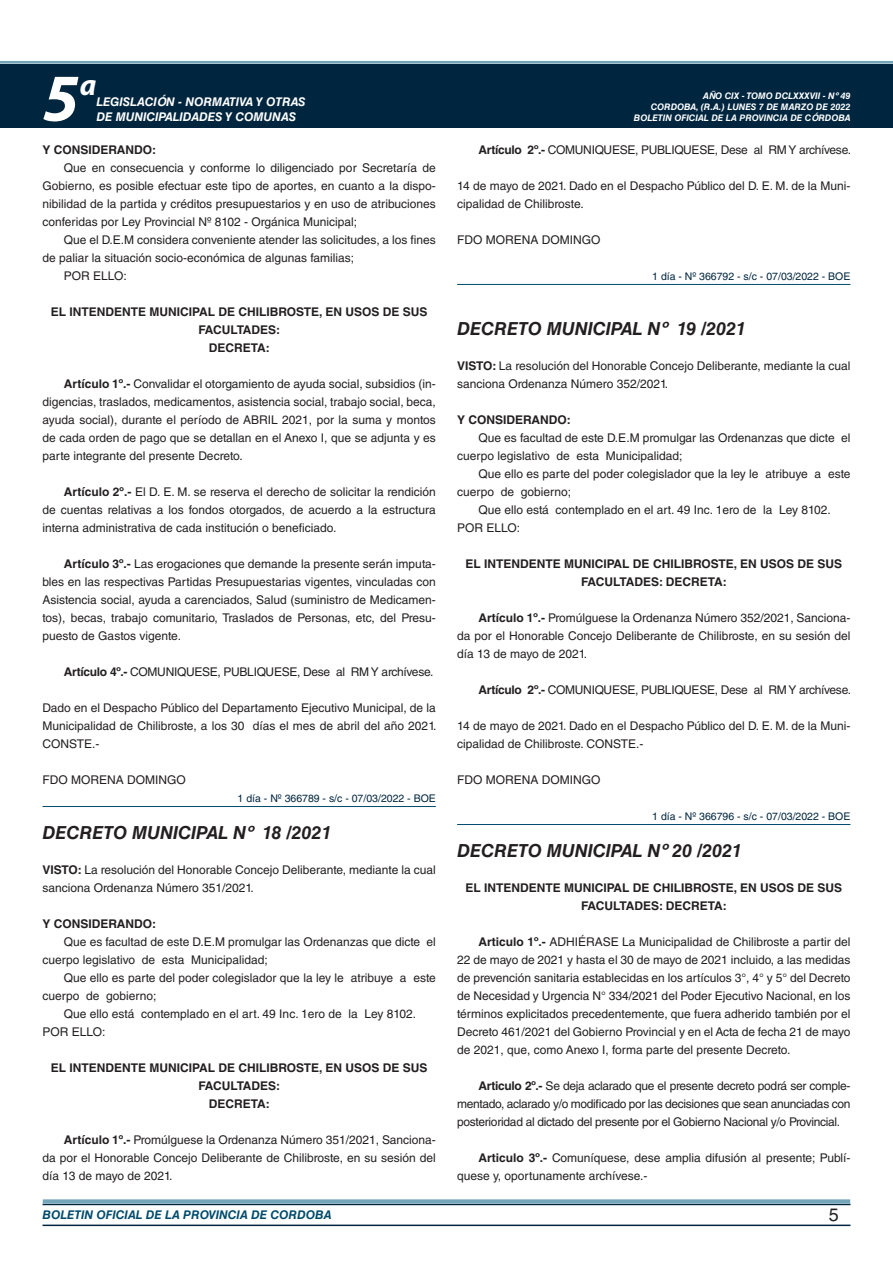
<style>
.page{position:relative;width:893px;height:1263px;background:#fff}
.page>*{position:absolute;margin:0;border:0;box-sizing:border-box;transform-origin:0 0}
.t1{font:italic 700 67.5px "Myriad Pro";color:#fff}
.t2{font:italic 700 30px "Myriad Pro";color:#fff}
.NOMBRE_DE_MINISTERIO{font:italic 700 18px "Helvetica LT Std";color:#231f20}
.t3{font:18px "Helvetica LT Std";color:#231f20}
.TEXTO_BASE{font:12px/18px "Helvetica LT Std";color:#231f20}
.RESUELVE{font:700 12px/18px "Helvetica LT Std";color:#231f20;text-align:center}
.TEXTO_BASE-2{font:12px "Helvetica LT Std";letter-spacing:-.025em;color:#231f20}
.t4{font:italic 700 12px "Helvetica LT Std";color:#fff}
.TEXTO_BASE-3{font:700 12px "Helvetica LT Std";color:#231f20}
.t5{font:italic 700 12px "Helvetica LT Std";color:#004b6c}
.FECHA_DE_VENCIMIENTO{font:10.5px "Helvetica LT Std";color:#00263f}
.t6{font:italic 700 9px/10.8px "Helvetica LT Std";color:#fff;text-align:right}
.s1{font-weight:700}
</style>
<div class="page">
<div style="left:0;top:61px;width:893px;height:6px;background:#fff;opacity:.75"></div>
<div style="left:0;top:64px;width:893px;height:64px;background:#00263f"></div>
<hr style="left:43px;top:1224px;width:807px;height:2px;background:#00263f">
<div style="left:42px;top:1198px;width:809px;height:8px;background:#fff;opacity:.75"></div>
<hr style="left:43px;top:806px;width:393px;height:1px;background:#004b6c">
<hr style="left:457px;top:284px;width:393px;height:1px;background:#004b6c">
<hr style="left:457px;top:824px;width:393px;height:1px;background:#004b6c">
<h1 class="t1" style="left:43px;top:54px;width:38px">5</h1>
<h2 class="t2" style="left:80px;top:66px;width:18px">a</h2>
<p class="t4" style="left:96px;top:95px;width:211px">LEGISLACIÓN - NORMATIVA Y OTRAS</p>
<p class="t4" style="left:96px;top:109px;width:201px">DE MUNICIPALIDADES Y COMUNAS</p>
<p class="TEXTO_BASE-3" style="left:43px;top:142px;width:115px">Y CONSIDERANDO:</p>
<p class="TEXTO_BASE" style="left:43px;top:159px;width:395px;text-align:justify;text-indent:21px">Que en consecuencia y conforme lo diligenciado por Secretaría de Gobierno, es posible efectuar este tipo de aportes, en cuanto a la dispo&shy;nibilidad de la partida y créditos presupuestarios y en uso de atribuciones conferidas por Ley Provincial Nº 8102 - Orgánica Municipal;</p>
<p class="TEXTO_BASE" style="left:43px;top:231px;width:395px;text-indent:21px">Que el D.E.M considera conveniente atender las solicitudes, a los fines de paliar la situación socio-económica de algunas familias;</p>
<p class="TEXTO_BASE" style="left:64px;top:267px;width:64px">POR ELLO:</p>
<p class="RESUELVE" style="left:51px;top:302px;width:378px">EL INTENDENTE MUNICIPAL DE CHILIBROSTE, EN USOS DE SUS<br>FACULTADES:</p>
<p class="RESUELVE" style="left:209px;top:338px;width:62px">DECRETA:</p>
<p class="TEXTO_BASE" style="left:43px;top:375px;width:395px;text-align:justify;text-indent:21px"><span class="s1">Artículo 1º.-</span> Convalidar el otorgamiento de ayuda social, subsidios (in&shy;digencias, traslados, medicamentos, asistencia social, trabajo social, beca, ayuda social), durante el período de ABRIL 2021, por la suma y montos de cada orden de pago que se detallan en el Anexo I, que se adjunta y es parte integrante del presente Decreto.</p>
<p class="TEXTO_BASE" style="left:43px;top:483px;width:395px;text-align:justify;text-indent:21px"><span class="s1">Artículo 2º.-</span> El D. E. M. se reserva el derecho de solicitar la rendición de cuentas relativas a los fondos otorgados, de acuerdo a la estructura interna administrativa de cada institución o beneficiado.</p>
<p class="TEXTO_BASE" style="left:43px;top:555px;width:395px;text-align:justify;text-indent:21px"><span class="s1">Artículo 3º.-</span> Las erogaciones que demande la presente serán imputa&shy;bles en las respectivas Partidas Presupuestarias vigentes, vinculadas con Asistencia social, ayuda a carenciados, Salud (suministro de Medicamen&shy;tos), becas, trabajo comunitario, Traslados de Personas, etc, del Presu&shy;puesto de Gastos vigente.</p>
<p class="TEXTO_BASE-2" style="left:64px;top:665px;width:371px"><span class="s1">Artículo 4º.-</span> COMUNIQUESE, PUBLIQUESE, Dese al RM Y archívese.</p>
<p class="TEXTO_BASE" style="left:43px;top:699px;width:395px;text-align:justify">Dado en el Despacho Público del Departamento Ejecutivo Municipal, de la Municipalidad de Chilibroste, a los 30 días el mes de abril del año 2021.<br>CONSTE.-</p>
<p class="TEXTO_BASE" style="left:43px;top:771px;width:145px">FDO MORENA DOMINGO</p>
<p class="FECHA_DE_VENCIMIENTO" style="left:238px;top:792px;width:200px">1 día - Nº 366789 - s/c - 07/03/2022 - BOE</p>
<p class="NOMBRE_DE_MINISTERIO" style="left:43px;top:822px;width:291px">DECRETO MUNICIPAL Nº 18 /2021</p>
<p class="TEXTO_BASE" style="left:43px;top:861px;width:395px"><span class="s1">VISTO:</span> La resolución del Honorable Concejo Deliberante, mediante la cual sanciona Ordenanza Número 351/2021.</p>
<p class="TEXTO_BASE-3" style="left:43px;top:916px;width:115px">Y CONSIDERANDO:</p>
<p class="TEXTO_BASE" style="left:43px;top:933px;width:395px;text-indent:21px">Que es facultad de este D.E.M promulgar las Ordenanzas que dicte el cuerpo legislativo de esta Municipalidad;</p>
<p class="TEXTO_BASE" style="left:43px;top:969px;width:395px;text-indent:21px">Que ello es parte del poder colegislador que la ley le atribuye a este cuerpo de gobierno;</p>
<p class="TEXTO_BASE" style="left:64px;top:1005px;width:354px">Que ello está contemplado en el art. 49 Inc. 1ero de la Ley 8102.</p>
<p class="TEXTO_BASE" style="left:43px;top:1023px;width:64px">POR ELLO:</p>
<p class="RESUELVE" style="left:51px;top:1058px;width:378px">EL INTENDENTE MUNICIPAL DE CHILIBROSTE, EN USOS DE SUS<br>FACULTADES:</p>
<p class="RESUELVE" style="left:209px;top:1094px;width:62px">DECRETA:</p>
<p class="TEXTO_BASE" style="left:43px;top:1131px;width:395px;text-align:justify;text-indent:21px"><span class="s1">Artículo 1º.-</span> Promúlguese la Ordenanza Número 351/2021, Sanciona&shy;da por el Honorable Concejo Deliberante de Chilibroste, en su sesión del día 13 de mayo de 2021.</p>
<p class="t6" style="left:634px;top:91px;width:218px">AÑO CIX - TOMO DCLXXXVII - Nº 49<br>CORDOBA, (R.A.) LUNES 7 DE MARZO DE 2022<br>BOLETIN OFICIAL DE LA PROVINCIA DE CÓRDOBA</p>
<p class="TEXTO_BASE-2" style="left:478px;top:143px;width:374px"><span class="s1">Artículo 2º.-</span> COMUNIQUESE, PUBLIQUESE, Dese al RM Y archívese.</p>
<p class="TEXTO_BASE" style="left:457px;top:177px;width:395px">14 de mayo de 2021. Dado en el Despacho Público del D. E. M. de la Muni&shy;cipalidad de Chilibroste.</p>
<p class="TEXTO_BASE" style="left:457px;top:231px;width:145px">FDO MORENA DOMINGO</p>
<p class="FECHA_DE_VENCIMIENTO" style="left:652px;top:270px;width:200px">1 día - Nº 366792 - s/c - 07/03/2022 - BOE</p>
<p class="NOMBRE_DE_MINISTERIO" style="left:457px;top:318px;width:291px">DECRETO MUNICIPAL Nº 19 /2021</p>
<p class="TEXTO_BASE" style="left:457px;top:357px;width:395px"><span class="s1">VISTO:</span> La resolución del Honorable Concejo Deliberante, mediante la cual sanciona Ordenanza Número 352/2021.</p>
<p class="TEXTO_BASE-3" style="left:457px;top:412px;width:115px">Y CONSIDERANDO:</p>
<p class="TEXTO_BASE" style="left:457px;top:429px;width:395px;text-indent:21px">Que es facultad de este D.E.M promulgar las Ordenanzas que dicte el cuerpo legislativo de esta Municipalidad;</p>
<p class="TEXTO_BASE" style="left:457px;top:465px;width:395px;text-indent:21px">Que ello es parte del poder colegislador que la ley le atribuye a este cuerpo de gobierno;</p>
<p class="TEXTO_BASE" style="left:478px;top:501px;width:354px">Que ello está contemplado en el art. 49 Inc. 1ero de la Ley 8102.</p>
<p class="TEXTO_BASE" style="left:457px;top:519px;width:64px">POR ELLO:</p>
<p class="RESUELVE" style="left:465px;top:554px;width:378px">EL INTENDENTE MUNICIPAL DE CHILIBROSTE, EN USOS DE SUS<br>FACULTADES: DECRETA:</p>
<p class="TEXTO_BASE" style="left:457px;top:609px;width:395px;text-align:justify;text-indent:21px"><span class="s1">Artículo 1º.-</span> Promúlguese la Ordenanza Número 352/2021, Sanciona&shy;da por el Honorable Concejo Deliberante de Chilibroste, en su sesión del día 13 de mayo de 2021.</p>
<p class="TEXTO_BASE-2" style="left:478px;top:683px;width:374px"><span class="s1">Artículo 2º.-</span> COMUNIQUESE, PUBLIQUESE, Dese al RM Y archívese.</p>
<p class="TEXTO_BASE" style="left:457px;top:717px;width:395px">14 de mayo de 2021. Dado en el Despacho Público del D. E. M. de la Muni&shy;cipalidad de Chilibroste. CONSTE.-</p>
<p class="TEXTO_BASE" style="left:457px;top:771px;width:145px">FDO MORENA DOMINGO</p>
<p class="FECHA_DE_VENCIMIENTO" style="left:652px;top:810px;width:200px">1 día - Nº 366796 - s/c - 07/03/2022 - BOE</p>
<p class="NOMBRE_DE_MINISTERIO" style="left:457px;top:840px;width:287px">DECRETO MUNICIPAL Nº 20 /2021</p>
<p class="RESUELVE" style="left:465px;top:878px;width:378px">EL INTENDENTE MUNICIPAL DE CHILIBROSTE, EN USOS DE SUS<br>FACULTADES: DECRETA:</p>
<p class="TEXTO_BASE" style="left:457px;top:933px;width:395px;text-align:justify;text-indent:21px"><span class="s1">Articulo 1º.-</span> ADHIÉRASE La Municipalidad de Chilibroste a partir del 22 de mayo de 2021 y hasta el 30 de mayo de 2021 incluido, a las medidas de prevención sanitaria establecidas en los artículos 3°, 4° y 5° del Decreto de Necesidad y Urgencia N° 334/2021 del Poder Ejecutivo Nacional, en los términos explicitados precedentemente, que fuera adherido también por el Decreto 461/2021 del Gobierno Provincial y en el Acta de fecha 21 de mayo de 2021, que, como Anexo I, forma parte del presente Decreto.</p>
<p class="TEXTO_BASE" style="left:457px;top:1077px;width:395px;text-align:justify;text-indent:21px"><span class="s1">Articulo 2º.-</span> Se deja aclarado que el presente decreto podrá ser comple&shy;mentado, aclarado y/o modificado por las decisiones que sean anunciadas con posterioridad al dictado del presente por el Gobierno Nacional y/o Provincial.</p>
<p class="TEXTO_BASE" style="left:457px;top:1149px;width:395px;text-indent:21px"><span class="s1">Articulo 3º.-</span> Comuníquese, dese amplia difusión al presente; Publí&shy;quese y, oportunamente archívese.-</p>
<p class="t5" style="left:43px;top:1208px;width:290px">BOLETIN OFICIAL DE LA PROVINCIA DE CORDOBA</p>
<h3 class="t3" style="left:829px;top:1204px;width:12px">5</h3>
</div>
